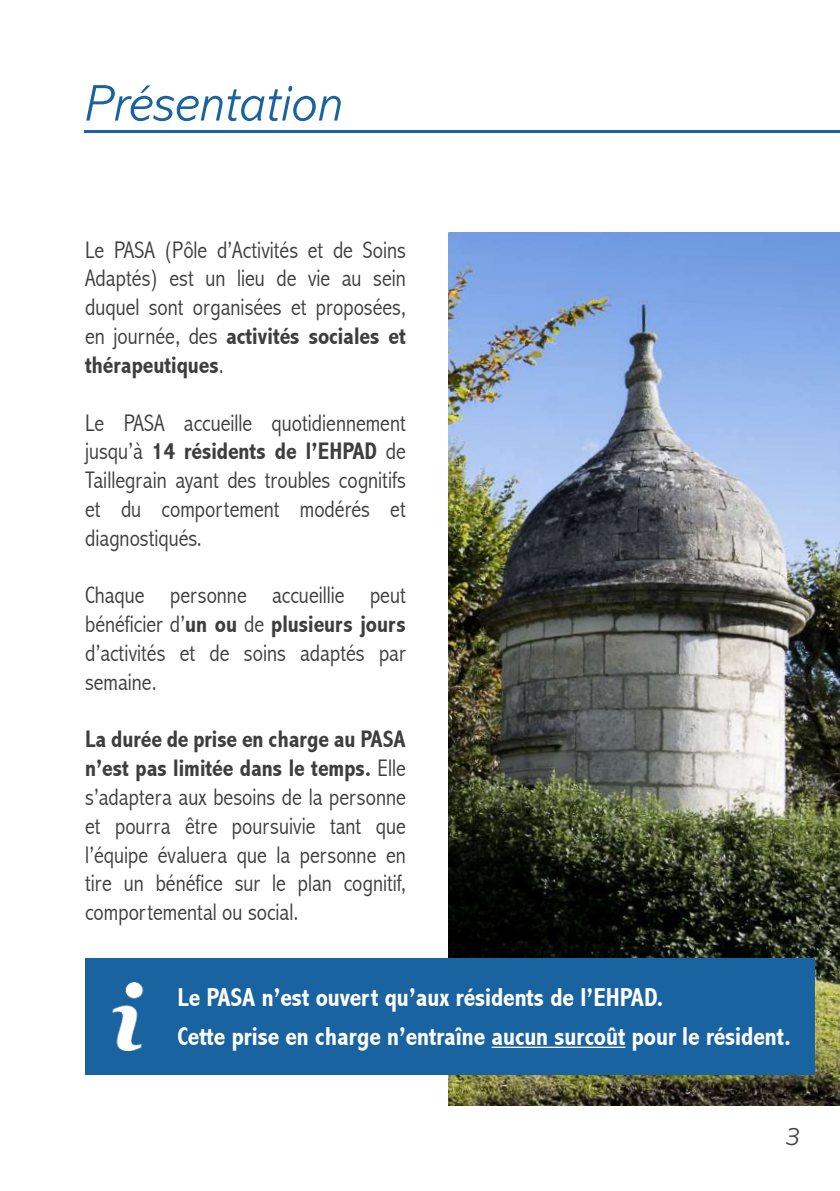
<style>
.page{position:relative;width:840px;height:1191px;background:#fff}
.page>*{position:absolute;margin:0;border:0;box-sizing:border-box;transform-origin:0 0}
.t1{font:italic 300 52px "Abadi MT Std";color:#1a63a1}
.t2{font:700 condensed 26px/38.4px "Abadi";color:#fff}
.t3{font:italic 300 26px "Abadi MT Std";color:#3e3e3f}
.t4{font:300 condensed 24px/28.8px "Abadi";color:#3e3e3f;text-align:justify}
.s1{font-weight:700}
</style>
<div class="page">
<img style="left:448px;top:232px;width:391px;height:874px">
<div style="left:85px;top:958px;width:729px;height:116px;background:#1a63a1"></div>
<hr style="left:491px;top:1046px;width:134px;height:2px;background:#fff">
<img style="left:112px;top:982px;width:32px;height:68px">
<hr style="left:84px;top:130px;width:755px;height:3px;background:#1a63a1">
<h1 class="t1" style="left:85px;top:75px;width:259px">Présentation</h1>
<p class="t4" style="left:85px;top:235px;width:322px">Le PASA (Pôle d’Activités et de Soins Adaptés) est un lieu de vie au sein duquel sont organisées et proposées, en journée, des <span class="s1">activités sociales et thérapeutiques</span>.</p>
<p class="t4" style="left:85px;top:408px;width:322px">Le PASA accueille quotidiennement jusqu’à <span class="s1">14 résidents de l’EHPAD</span> de Taillegrain ayant des troubles cognitifs et du comportement modérés et diagnostiqués.</p>
<p class="t4" style="left:85px;top:581px;width:322px">Chaque personne accueillie peut bénéficier d’<span class="s1">un ou</span> de <span class="s1">plusieurs jours </span>d’activités et de soins adaptés par semaine.</p>
<p class="t4" style="left:85px;top:725px;width:322px"><span class="s1">La durée de prise en charge au PASA n’est pas limitée dans le temps.</span> Elle s’adaptera aux besoins de la personne et pourra être poursuivie tant que l’équipe évaluera que la personne en tire un bénéfice sur le plan cognitif, comportemental ou social.</p>
<p class="t2" style="left:177px;top:978px;width:615px">Le PASA n’est ouvert qu’aux résidents de l’EHPAD.<br>Cette prise en charge n’entraîne aucun surcoût pour le résident.</p>
<p class="t3" style="left:784px;top:1122px;width:17px">3</p>
</div>
